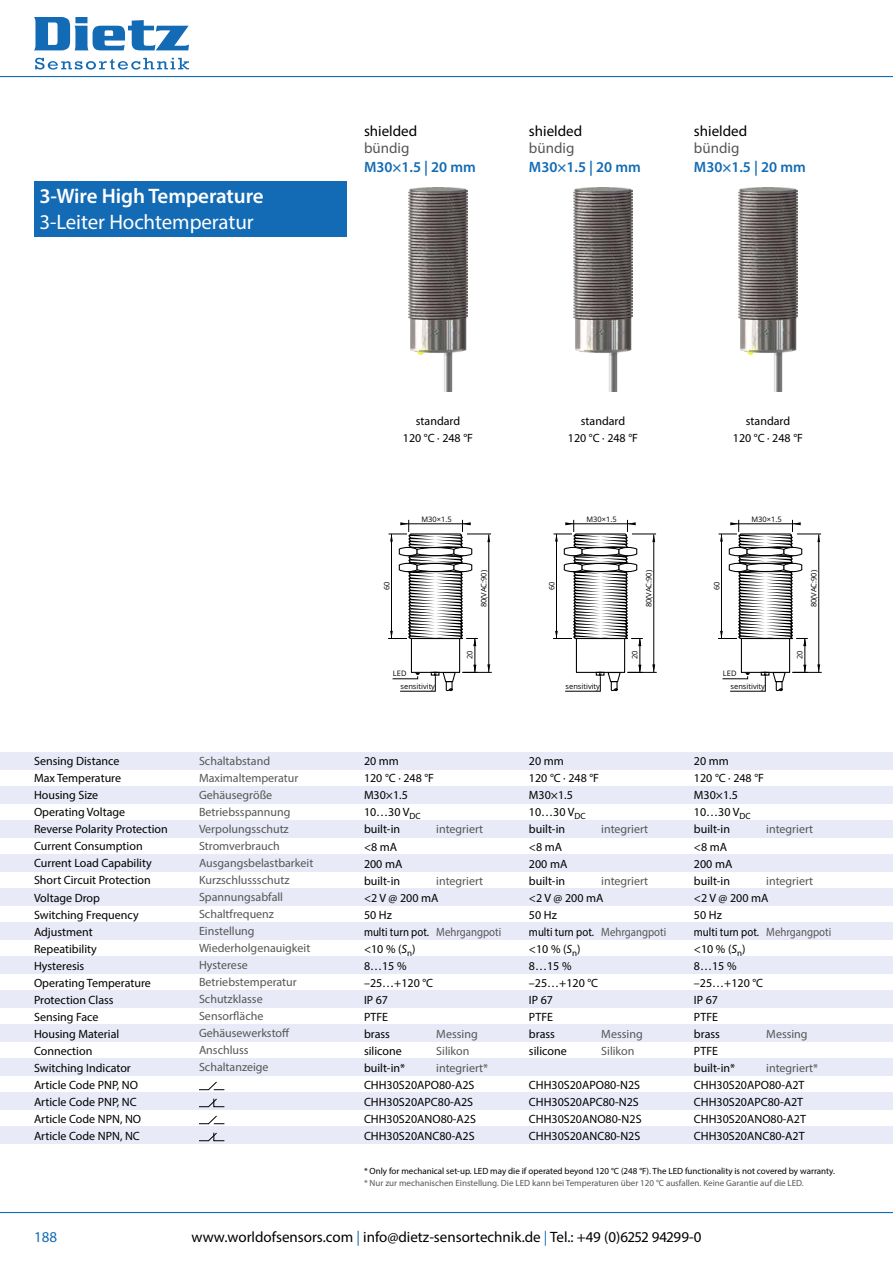
<style>
.page{position:relative;width:893px;height:1263px;background:#fff}
.page>*{position:absolute;margin:0;border:0;box-sizing:border-box;transform-origin:0 0}
.t1{font:21px "Myriad Pro";letter-spacing:-.005em;color:#fff}
.t2{font:600 21px "Myriad Pro";letter-spacing:-.005em;color:#fff}
.t3{font:15px "Myriad Pro";color:#000}
.t4{font:600 15px "Myriad Pro";color:#126bb4}
.t5{font:15px "Myriad Pro";color:#565656}
.t6{font:15px "Myriad Pro";color:#126bb4}
.t7{font:12px/17px "Myriad Pro";color:#000}
.t8{font:12px/17px "Myriad Pro";color:#565656}
.t9{font:9px "Myriad Pro";color:#000}
.t10{font:9px "Myriad Pro";color:#565656}
.t11{font:7.5px/12.1px "Xecro Sans";color:#000}
.s1{color:#565656}
.s2{font-style:italic}
.s3{color:#126bb4}
</style>
<div class="page">
<hr style="left:0;top:1212px;width:893px;height:1px;background:#126bb4">
<div style="left:35px;top:181px;width:312px;height:56px;background:#126bb4"></div>
<div style="left:0;top:1127px;width:893px;height:17px;background:#e8ebf7"></div>
<div style="left:0;top:753px;width:893px;height:17px;background:#e8ebf7"></div>
<div style="left:0;top:1093px;width:893px;height:17px;background:#e8ebf7"></div>
<hr style="left:0;top:76px;width:893px;height:1px;background:#126bb4">
<div style="left:0;top:1059px;width:893px;height:17px;background:#e8ebf7"></div>
<div style="left:0;top:1025px;width:893px;height:17px;background:#e8ebf7"></div>
<div style="left:0;top:991px;width:893px;height:17px;background:#e8ebf7"></div>
<div style="left:0;top:957px;width:893px;height:17px;background:#e8ebf7"></div>
<div style="left:0;top:923px;width:893px;height:17px;background:#e8ebf7"></div>
<div style="left:0;top:889px;width:893px;height:17px;background:#e8ebf7"></div>
<div style="left:0;top:855px;width:893px;height:17px;background:#e8ebf7"></div>
<div style="left:0;top:821px;width:893px;height:17px;background:#e8ebf7"></div>
<div style="left:0;top:787px;width:893px;height:17px;background:#e8ebf7"></div>
<svg style="left:34px;top:17px;width:155px;height:33px"></svg>
<svg style="left:35px;top:58px;width:154px;height:12px"></svg>
<svg style="left:199px;top:1081px;width:25px;height:9px"></svg>
<svg style="left:199px;top:1115px;width:25px;height:9px"></svg>
<svg style="left:199px;top:1098px;width:26px;height:9px"></svg>
<svg style="left:199px;top:1132px;width:26px;height:9px"></svg>
<img style="left:408px;top:187px;width:59px;height:204px">
<hr style="left:475px;top:638px;width:1px;height:34px;background:#000">
<hr style="left:488px;top:534px;width:1px;height:138px;background:#000">
<svg style="left:487px;top:664px;width:3px;height:8px"></svg>
<hr style="left:462px;top:672px;width:30px;height:1px;background:#000">
<svg style="left:462px;top:665px;width:16px;height:8px"></svg>
<div style="left:411px;top:638px;width:49px;height:35px;border:1px solid #000"></div>
<svg style="left:392px;top:671px;width:64px;height:21px"></svg>
<svg style="left:388px;top:520px;width:103px;height:126px"></svg>
<img style="left:573px;top:187px;width:59px;height:204px">
<hr style="left:640px;top:638px;width:1px;height:34px;background:#000">
<hr style="left:653px;top:534px;width:1px;height:138px;background:#000">
<svg style="left:652px;top:664px;width:3px;height:8px"></svg>
<hr style="left:627px;top:672px;width:30px;height:1px;background:#000">
<svg style="left:627px;top:665px;width:16px;height:8px"></svg>
<div style="left:576px;top:638px;width:49px;height:35px;border:1px solid #000"></div>
<svg style="left:565px;top:671px;width:56px;height:21px"></svg>
<svg style="left:553px;top:520px;width:103px;height:126px"></svg>
<img style="left:738px;top:187px;width:59px;height:204px">
<hr style="left:804px;top:638px;width:1px;height:34px;background:#000">
<hr style="left:818px;top:534px;width:1px;height:138px;background:#000">
<svg style="left:817px;top:664px;width:3px;height:8px"></svg>
<hr style="left:792px;top:672px;width:30px;height:1px;background:#000">
<svg style="left:792px;top:665px;width:16px;height:8px"></svg>
<div style="left:741px;top:638px;width:49px;height:35px;border:1px solid #000"></div>
<svg style="left:722px;top:671px;width:64px;height:21px"></svg>
<svg style="left:718px;top:520px;width:103px;height:126px"></svg>
<h1 class="t2" style="left:39px;top:182px;width:226px">3-Wire High Temperature</h1>
<h1 class="t1" style="left:39px;top:209px;width:216px">3-Leiter Hochtemperatur</h1>
<p class="t3" style="left:364px;top:122px;width:55px">shielded</p>
<p class="t5" style="left:364px;top:139px;width:47px">bündig</p>
<p class="t4" style="left:364px;top:157px;width:113px">M30×1.5 | 20 mm</p>
<p class="t3" style="left:529px;top:122px;width:55px">shielded</p>
<p class="t5" style="left:529px;top:139px;width:47px">bündig</p>
<p class="t4" style="left:529px;top:157px;width:113px">M30×1.5 | 20 mm</p>
<p class="t3" style="left:694px;top:122px;width:55px">shielded</p>
<p class="t5" style="left:694px;top:139px;width:47px">bündig</p>
<p class="t4" style="left:694px;top:157px;width:113px">M30×1.5 | 20 mm</p>
<p class="t7" style="left:34px;top:753px;width:135px">Sensing Distance<br>Max Temperature<br>Housing Size<br>Operating Voltage<br>Reverse Polarity Protection<br>Current Consumption<br>Current Load Capability<br>Short Circuit Protection<br>Voltage Drop<br>Switching Frequency<br>Adjustment<br>Repeatibility<br>Hysteresis<br>Operating Temperature<br>Protection Class<br>Sensing Face<br>Housing Material<br>Connection<br>Switching Indicator<br>Article Code PNP, NO<br>Article Code PNP, NC<br>Article Code NPN, NO<br>Article Code NPN, NC</p>
<p class="t8" style="left:199px;top:753px;width:116px">Schaltabstand<br>Maximaltemperatur<br>Gehäusegröße<br>Betriebsspannung<br>Verpolungsschutz<br>Stromverbrauch<br>Ausgangsbelastbarkeit<br>Kurzschlussschutz<br>Spannungsabfall<br>Schaltfrequenz<br>Einstellung<br>Wiederholgenauigkeit<br>Hysterese<br>Betriebstemperatur<br>Schutzklasse<br>Sensorfläche<br>Gehäusewerkstoff<br>Anschluss<br>Schaltanzeige</p>
<p class="t7" style="left:403px;top:413px;width:72px;text-align:center">standard<br>120 °C · 248 °F</p>
<p class="t7" style="left:568px;top:413px;width:72px;text-align:center">standard<br>120 °C · 248 °F</p>
<p class="t7" style="left:733px;top:413px;width:72px;text-align:center">standard<br>120 °C · 248 °F</p>
<p class="t11" style="left:421px;top:513px;width:32px">M30×1.5</p>
<p class="t11" style="left:586px;top:513px;width:32px">M30×1.5</p>
<p class="t11" style="left:751px;top:513px;width:32px">M30×1.5</p>
<p class="t11" style="left:381px;top:590px;width:10px;rotate:-90deg">60</p>
<p class="t11" style="left:477px;top:607px;width:39px;rotate:-90deg">80(VAC:90)</p>
<p class="t11" style="left:546px;top:590px;width:10px;rotate:-90deg">60</p>
<p class="t11" style="left:642px;top:607px;width:39px;rotate:-90deg">80(VAC:90)</p>
<p class="t11" style="left:711px;top:590px;width:10px;rotate:-90deg">60</p>
<p class="t11" style="left:807px;top:607px;width:39px;rotate:-90deg">80(VAC:90)</p>
<p class="t11" style="left:463px;top:659px;width:10px;rotate:-90deg">20</p>
<p class="t11" style="left:628px;top:659px;width:10px;rotate:-90deg">20</p>
<p class="t11" style="left:793px;top:659px;width:10px;rotate:-90deg">20</p>
<p class="t11" style="left:401px;top:667px;width:36px;text-indent:-8px">LED sensitivity</p>
<p class="t11" style="left:566px;top:679px;width:36px">sensitivity</p>
<p class="t11" style="left:731px;top:667px;width:36px;text-indent:-8px">LED sensitivity</p>
<p class="t7" style="left:364px;top:753px;width:72px">20 mm<br>120 °C · 248 °F<br>M30×1.5<br>10…30 V<sub>DC </sub>built-in</p>
<p class="t8" style="left:436px;top:821px;width:48px">integriert</p>
<p class="t7" style="left:529px;top:753px;width:72px">20 mm<br>120 °C · 248 °F<br>M30×1.5<br>10…30 V<sub>DC </sub>built-in</p>
<p class="t8" style="left:601px;top:821px;width:48px">integriert</p>
<p class="t7" style="left:694px;top:753px;width:72px">20 mm<br>120 °C · 248 °F<br>M30×1.5<br>10…30 V<sub>DC </sub>built-in</p>
<p class="t8" style="left:766px;top:821px;width:48px">integriert</p>
<p class="t7" style="left:364px;top:838px;width:40px">&lt;8 mA<br>200 mA built-in</p>
<p class="t8" style="left:436px;top:872px;width:48px">integriert</p>
<p class="t7" style="left:364px;top:889px;width:139px">&lt;2 V @ 200 mA<br>50 Hz<br>multi turn pot. <span class="s1">Mehrgangpoti </span>&lt;10 % (<span class="s2">S</span><sub>n</sub>)<br>8…15 %<br>–25…+120 °C<br>IP 67<br>PTFE<br>brass</p>
<p class="t8" style="left:436px;top:1025px;width:43px">Messing</p>
<p class="t7" style="left:529px;top:838px;width:40px">&lt;8 mA<br>200 mA built-in</p>
<p class="t8" style="left:601px;top:872px;width:48px">integriert</p>
<p class="t7" style="left:529px;top:889px;width:139px">&lt;2 V @ 200 mA<br>50 Hz<br>multi turn pot. <span class="s1">Mehrgangpoti </span>&lt;10 % (<span class="s2">S</span><sub>n</sub>)<br>8…15 %<br>–25…+120 °C<br>IP 67<br>PTFE<br>brass</p>
<p class="t8" style="left:601px;top:1025px;width:43px">Messing</p>
<p class="t7" style="left:694px;top:838px;width:40px">&lt;8 mA<br>200 mA built-in</p>
<p class="t8" style="left:766px;top:872px;width:48px">integriert</p>
<p class="t7" style="left:694px;top:889px;width:139px">&lt;2 V @ 200 mA<br>50 Hz<br>multi turn pot. <span class="s1">Mehrgangpoti </span>&lt;10 % (<span class="s2">S</span><sub>n</sub>)<br>8…15 %<br>–25…+120 °C<br>IP 67<br>PTFE<br>brass</p>
<p class="t8" style="left:766px;top:1025px;width:43px">Messing</p>
<p class="t7" style="left:364px;top:1042px;width:39px">silicone</p>
<p class="t8" style="left:436px;top:1042px;width:35px">Silikon</p>
<p class="t7" style="left:364px;top:1059px;width:43px">built-in*</p>
<p class="t8" style="left:436px;top:1059px;width:53px">integriert*</p>
<p class="t7" style="left:364px;top:1076px;width:114px">CHH30S20APO80-A2S<br>CHH30S20APC80-A2S<br>CHH30S20ANO80-A2S<br>CHH30S20ANC80-A2S</p>
<p class="t7" style="left:529px;top:1042px;width:39px">silicone</p>
<p class="t8" style="left:601px;top:1042px;width:35px">Silikon</p>
<p class="t7" style="left:529px;top:1076px;width:114px">CHH30S20APO80-N2S<br>CHH30S20APC80-N2S<br>CHH30S20ANO80-N2S<br>CHH30S20ANC80-N2S</p>
<p class="t7" style="left:694px;top:1042px;width:43px">PTFE built-in*</p>
<p class="t8" style="left:766px;top:1059px;width:53px">integriert*</p>
<p class="t7" style="left:694px;top:1076px;width:114px">CHH30S20APO80-A2T<br>CHH30S20APC80-A2T<br>CHH30S20ANO80-A2T<br>CHH30S20ANC80-A2T</p>
<p class="t9" style="left:364px;top:1165px;width:472px">* Only for mechanical set-up. LED may die if operated beyond 120 °C (248 °F). The LED functionality is not covered by warranty.</p>
<p class="t10" style="left:364px;top:1177px;width:441px">* Nur zur mechanischen Einstellung. Die LED kann bei Temperaturen über 120 °C ausfallen. Keine Garantie auf die LED.</p>
<p class="t6" style="left:34px;top:1227px;width:25px">188</p>
<p class="t3" style="left:192px;top:1227px;width:511px">www.worldofsensors.com <span class="s3">|</span> info@dietz-sensortechnik.de <span class="s3">|</span> Tel.: +49 (0)6252 94299-0</p>
</div>
